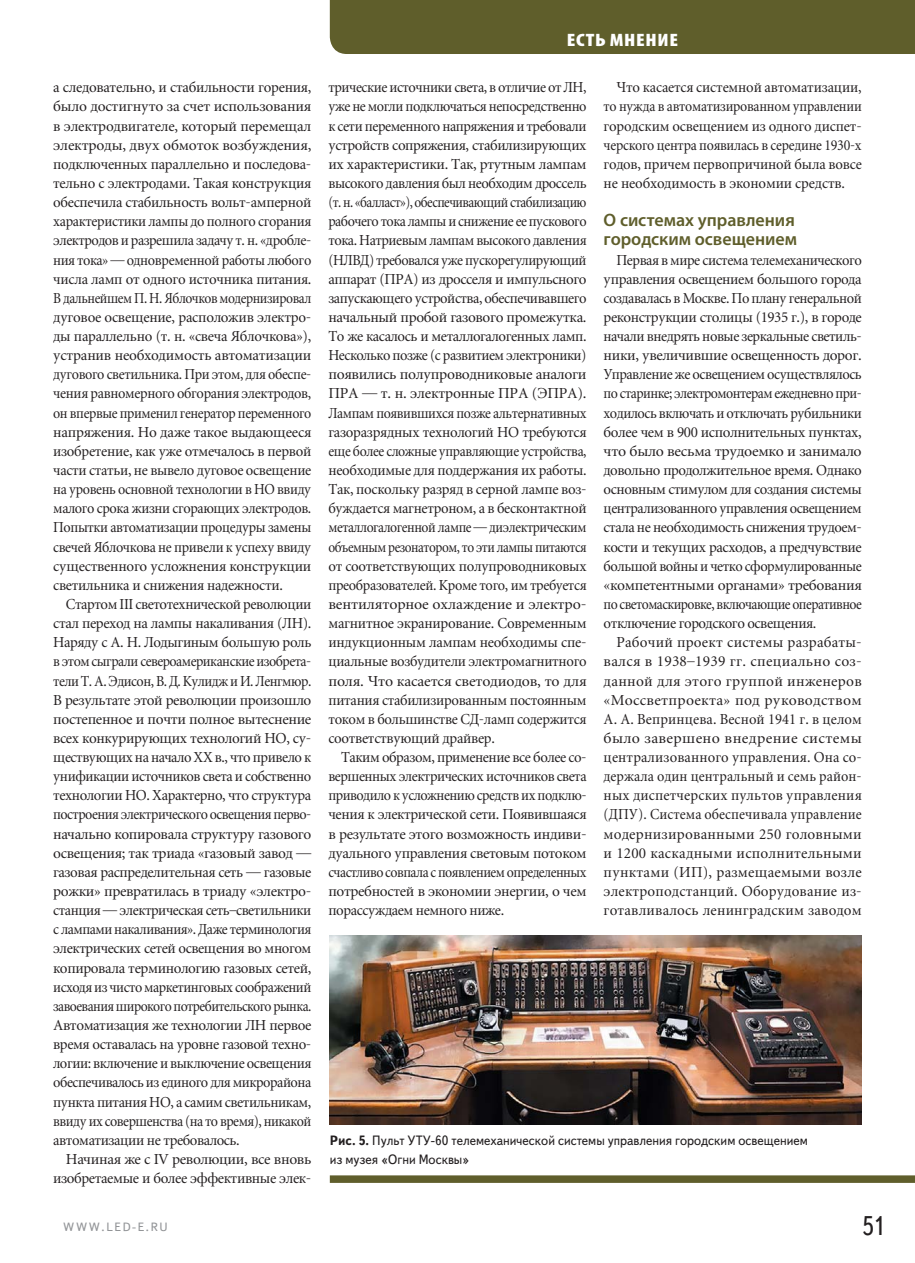
<style>
.page{position:relative;width:915px;height:1263px;background:#fff}
.page>*{position:absolute;margin:0;border:0;box-sizing:border-box;transform-origin:0 0}
.t1{font:27px "Text Book C";color:#231f20;scale:.9 1}
.t2{font:600 18px/19.2px "Myriad Pro";letter-spacing:-.005em;color:#5f5e2b}
.t3{font:900 condensed 18px "Myriad Pro";letter-spacing:.03em;color:#fff;scale:1.17 1}
.t4{font:15px/19.2px "Miniature";letter-spacing:-.025em;color:#231f20;text-align:justify;scale:.94 1}
.t5{font:15px/19.2px "Miniature";letter-spacing:-.025em;color:#231f20;text-align:justify}
.t6{font:15px/19.2px "Miniature";letter-spacing:-.025em;color:#231f20;text-align:justify;scale:.95 1}
.t7{font:15px/19.2px "Miniature";letter-spacing:-.025em;color:#231f20;text-align:justify;scale:.96 1}
.t8{font:13.5px/19.2px "Text Book C";color:#231f20;scale:.95 1}
.t9{font:12px "Text Book C";letter-spacing:.13em;color:#939598}
.s1{font-weight:700}
</style>
<div class="page">
<div style="left:330px;top:0;width:584px;height:54px;background:#5f5e2b"></div>
<div style="left:330px;top:1175px;width:584px;height:8px;background:#5f5e2b"></div>
<img style="left:330px;top:935px;width:531px;height:189px">
<p class="t5" style="left:53px;top:79px;width:259px">а следовательно, и стабильности горения, было достигнуто за счет использования в электродвигателе, который перемещал электроды, двух обмоток возбуждения, подключенных параллельно и последова&shy;тельно с электродами. Такая конструкция обеспечила стабильность вольт-амперной характеристики лампы до полного сгорания электродов и разрешила задачу т. н. «дробле&shy;ния тока» — одновременной работы любого числа ламп от одного источника питания.<br>В дальнейшем П. Н. Яблочков модернизировал дуговое освещение, расположив электро&shy;ды параллельно (т. н. «свеча Яблочкова»), устранив необходимость автоматизации дугового светильника. При этом, для обеспе&shy;чения равномерного обгорания электродов, он впервые применил генератор переменного напряжения. Но даже такое выдающееся изобретение, как уже отмечалось в первой части статьи, не вывело дуговое освещение на уровень основной технологии в НО ввиду малого срока жизни сгорающих электродов.<br>Попытки автоматизации процедуры замены свечей Яблочкова не привели к успеху ввиду существенного усложнения конструкции светильника и снижения надежности.</p>
<p class="t6" style="left:53px;top:596px;width:273px;text-indent:13px">Стартом III светотехнической революции стал переход на лампы накаливания (ЛН).<br>Наряду с А. Н. Лодыгиным большую роль в этом сыграли североамериканские изобрета&shy;тели Т. А. Эдисон, В. Д. Кулидж и И. Ленгмюр.<br>В результате этой революции произошло постепенное и почти полное вытеснение всех конкурирующих технологий НО, су&shy;ществующих на начало XX в., что привело к унификации источников света и собственно технологии НО. Характерно, что структура построения электрического освещения перво&shy;начально копировала структуру газового освещения; так триада «газовый завод — газовая распределительная сеть — газовые рожки» превратилась в триаду «электро&shy;станция — электрическая сеть–светильники с лампами накаливания». Даже терминология электрических сетей освещения во многом копировала терминологию газовых сетей, исходя из чисто маркетинговых соображений завоевания широкого потребительского рынка.<br>Автоматизация же технологии ЛН первое время оставалась на уровне газовой техно&shy;логии: включение и выключение освещения обеспечивалось из единого для микрорайона пункта питания НО, а самим светильникам, ввиду их совершенства (на то время), никакой автоматизации не требовалось.</p>
<p class="t5" style="left:53px;top:1151px;width:259px;text-align:right">Начиная же с IV революции, все вновь изобретаемые и более эффективные элек-</p>
<p class="t3" style="left:566px;top:29px;width:97px">ЕСТЬ МНЕНИЕ</p>
<p class="t4" style="left:328px;top:79px;width:276px">трические источники света, в отличие от ЛН, уже не могли подключаться непосредственно к сети переменного напряжения и требовали устройств сопряжения, стабилизирующих их характеристики. Так, ртутным лампам высокого давления был необходим дроссель (т. н. «балласт»), обеспечивающий стабилизацию рабочего тока лампы и снижение ее пускового тока. Натриевым лампам высокого давления (НЛВД) требовался уже пускорегулирующий аппарат (ПРА) из дросселя и импульсного запускающего устройства, обеспечивавшего начальный пробой газового промежутка.<br>То же касалось и металлогалогенных ламп.<br>Несколько позже (с развитием электроники) появились полупроводниковые аналоги ПРА — т. н. электронные ПРА (ЭПРА).<br>Лампам появившихся позже альтернативных газоразрядных технологий НО требуются еще более сложные управляющие устройства, необходимые для поддержания их работы.<br>Так, поскольку разряд в серной лампе воз&shy;буждается магнетроном, а в бесконтактной металлогалогенной лампе — диэлектрическим объемным резонатором, то эти лампы питаются от соответствующих полупроводниковых преобразователей. Кроме того, им требуется вентиляторное охлаждение и электро&shy;магнитное экранирование. Современным индукционным лампам необходимы спе&shy;циальные возбудители электромагнитного поля. Что касается светодиодов, то для питания стабилизированным постоянным током в большинстве СД-ламп содержится соответствующий драйвер.</p>
<p class="t7" style="left:328px;top:749px;width:270px;text-indent:13px">Таким образом, применение все более со&shy;вершенных электрических источников света приводило к усложнению средств их подклю&shy;чения к электрической сети. Появившаяся в результате этого возможность индиви&shy;дуального управления световым потоком счастливо совпала с появлением определенных потребностей в экономии энергии, о чем порассуждаем немного ниже.</p>
<p class="t6" style="left:603px;top:79px;width:273px;text-indent:13px">Что касается системной автоматизации, то нужда в автоматизированном управлении городским освещением из одного диспет&shy;черского центра появилась в середине 1930-х годов, причем первопричиной была вовсе не необходимость в экономии средств.</p>
<p class="t2" style="left:603px;top:210px;width:195px">О системах управления городским освещением</p>
<p class="t4" style="left:603px;top:251px;width:276px;text-indent:13px">Первая в мире система телемеханического управления освещением большого города создавалась в Москве. По плану генеральной реконструкции столицы (1935 г.), в городе начали внедрять новые зеркальные светиль&shy;ники, увеличившие освещенность дорог.<br>Управление же освещением осуществлялось по старинке; электромонтерам ежедневно при&shy;ходилось включать и отключать рубильники более чем в 900 исполнительных пунктах, что было весьма трудоемко и занимало довольно продолжительное время. Однако основным стимулом для создания системы централизованного управления освещением стала не необходимость снижения трудоем&shy;кости и текущих расходов, а предчувствие большой войны и четко сформулированные «компетентными органами» требования по светомаскировке, включающие оперативное отключение городского освещения.</p>
<p class="t5" style="left:603px;top:634px;width:259px;text-indent:13px">Рабочий проект системы разрабаты&shy;вался в 1938–1939 гг. специально соз&shy;данной для этого группой инженеров «Моссветпроекта» под руководством А. А. Вепринцева. Весной 1941 г. в целом было завершено внедрение системы централизованного управления. Она со&shy;держала один центральный и семь район&shy;ных диспетчерских пультов управления (ДПУ). Система обеспечивала управление модернизированными 250 головными и 1200 каскадными исполнительными пунктами (ИП), размещаемыми возле электроподстанций. Оборудование из&shy;готавливалось ленинградским заводом</p>
<p class="t8" style="left:330px;top:1132px;width:504px"><span class="s1">Рис. 5.</span> Пульт УТУ-60 телемеханической системы управления городским освещением из музея «Огни Москвы»</p>
<p class="t9" style="left:63px;top:1222px;width:106px">WWW.LED-E.RU</p>
<h1 class="t1" style="left:861px;top:1215px;width:27px">51</h1>
</div>
